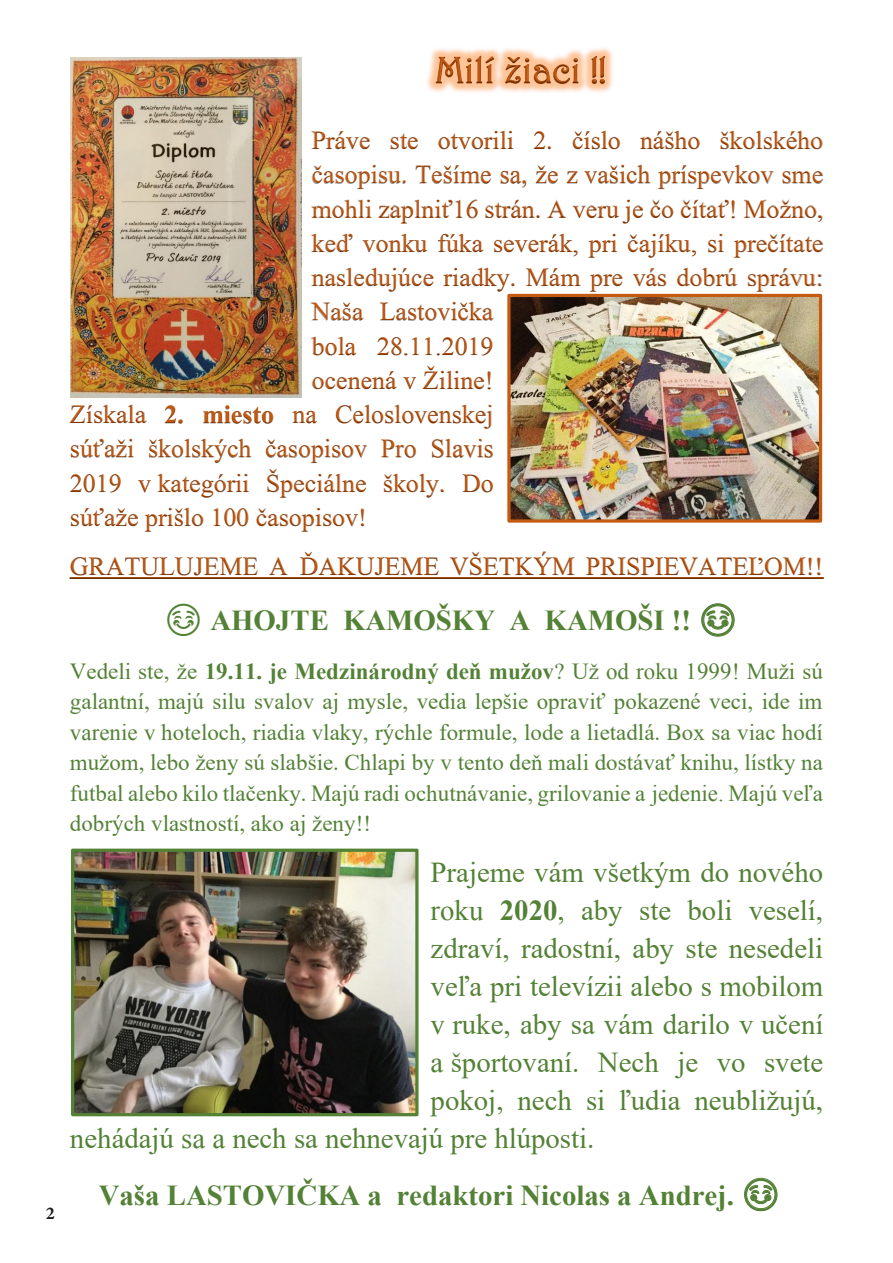
<style>
.page{position:relative;width:893px;height:1263px;background:#fff}
.page>*{position:absolute;margin:0;border:0;box-sizing:border-box;transform-origin:0 0}
.t1{font:37.5px "Harrington";color:#c45911}
.t2{font:28.8px "Times New Roman";color:#538135}
.t3{font:700 28.8px "Times New Roman";color:#538135}
.t4{font:25.95px "Times New Roman";color:#c45911}
.t5{font:22.95px/30.5px "Times New Roman";color:#538135;text-align:justify}
.t6{font:700 18px "Minion Pro";color:#231f20}
.s1{font-weight:700}
</style>
<div class="page">
<img style="left:427px;top:48px;width:176px;height:44px">
<img style="left:603px;top:48px;width:10px;height:44px">
<img style="left:311px;top:131px;width:512px;height:19px">
<img style="left:311px;top:165px;width:512px;height:22px">
<img style="left:311px;top:187px;width:512px;height:34px">
<img style="left:311px;top:221px;width:513px;height:34px">
<img style="left:311px;top:255px;width:512px;height:52px">
<img style="left:310px;top:290px;width:204px;height:31px">
<img style="left:311px;top:337px;width:182px;height:19px">
<img style="left:311px;top:366px;width:180px;height:24px">
<img style="left:70px;top:393px;width:77px;height:31px">
<img style="left:164px;top:406px;width:95px;height:18px">
<img style="left:259px;top:405px;width:233px;height:22px">
<img style="left:71px;top:427px;width:423px;height:34px">
<img style="left:70px;top:461px;width:424px;height:37px">
<img style="left:70px;top:495px;width:329px;height:37px">
<img style="left:69px;top:551px;width:755px;height:28px">
<hr style="left:70px;top:577px;width:753px;height:2px;background:#c45911">
<svg style="left:701px;top:603px;width:34px;height:34px"></svg>
<svg style="left:744px;top:1177px;width:34px;height:34px"></svg>
<img style="left:75px;top:853px;width:340px;height:259px">
<div style="left:71px;top:849px;width:348px;height:267px;border:3px solid #548235"></div>
<img style="left:71px;top:57px;width:231px;height:341px">
<img style="left:511px;top:298px;width:307px;height:221px">
<div style="left:507px;top:294px;width:315px;height:229px;border:3px solid #c55a11"></div>
<h1 class="t1" style="left:435px;top:48px;width:172px">Milí žiaci !!</h1>
<p class="t6" style="left:46px;top:1201px;width:10px">2</p>
<p class="t4" style="left:312px;top:122px;width:513px">Práve ste otvorili 2. číslo nášho školského</p>
<p class="t4" style="left:312px;top:156px;width:513px">časopisu. Tešíme sa, že z vašich príspevkov sme</p>
<p class="t4" style="left:312px;top:191px;width:513px">mohli zaplniť16 strán. A veru je čo čítať! Možno,</p>
<p class="t4" style="left:312px;top:225px;width:513px">keď vonku fúka severák, pri čajíku, si prečítate</p>
<p class="t4" style="left:312px;top:259px;width:513px">nasledujúce riadky. Mám pre vás dobrú správu:</p>
<p class="t4" style="left:312px;top:293px;width:183px">Naša Lastovička</p>
<p class="t4" style="left:312px;top:328px;width:183px">bola 28.11.2019</p>
<p class="t4" style="left:312px;top:362px;width:183px">ocenená v Žiline!</p>
<p class="t4" style="left:70px;top:396px;width:425px">Získala <span class="s1">2. miesto</span> na Celoslovenskej</p>
<p class="t4" style="left:70px;top:430px;width:425px">súťaži školských časopisov Pro Slavis</p>
<p class="t4" style="left:70px;top:465px;width:425px">2019 v kategórii Špeciálne školy. Do</p>
<p class="t4" style="left:70px;top:499px;width:298px">súťaže prišlo 100 časopisov!</p>
<p class="t4" style="left:70px;top:549px;width:755px">GRATULUJEME A ĎAKUJEME VŠETKÝM PRISPIEVATEĽOM!!</p>
<p class="t3" style="left:164px;top:601px;width:575px">☺ AHOJTE KAMOŠKY A KAMOŠI !! ☺</p>
<p class="t5" style="left:70px;top:655px;width:755px">Vedeli ste, že <span class="s1">19.11. je Medzinárodný deň mužov</span>? Už od roku 1999! Muži sú galantní, majú silu svalov aj mysle, vedia lepšie opraviť pokazené veci, ide im varenie v hoteloch, riadia vlaky, rýchle formule, lode a lietadlá. Box sa viac hodí mužom, lebo ženy sú slabšie. Chlapi by v tento deň mali dostávať knihu, lístky na futbal alebo kilo tlačenky. Majú radi ochutnávanie, grilovanie a jedenie. Majú veľa dobrých vlastností, ako aj ženy!!</p>
<p class="t2" style="left:431px;top:852px;width:394px">Prajeme vám všetkým do nového</p>
<p class="t2" style="left:431px;top:891px;width:394px">roku <span class="s1">2020</span>, aby ste boli veselí,</p>
<p class="t2" style="left:431px;top:928px;width:394px">zdraví, radostní, aby ste nesedeli</p>
<p class="t2" style="left:431px;top:966px;width:394px">veľa pri televízii alebo s mobilom</p>
<p class="t2" style="left:431px;top:1005px;width:394px">v ruke, aby sa vám darilo v učení</p>
<p class="t2" style="left:431px;top:1043px;width:394px">a športovaní. Nech je vo svete</p>
<p class="t2" style="left:431px;top:1080px;width:394px">pokoj, nech si ľudia neubližujú,</p>
<p class="t2" style="left:70px;top:1118px;width:526px">nehádajú sa a nech sa nehnevajú pre hlúposti.</p>
<p class="t3" style="left:99px;top:1174px;width:683px">Vaša LASTOVIČKA a redaktori Nicolas a Andrej. ☺</p>
</div>
